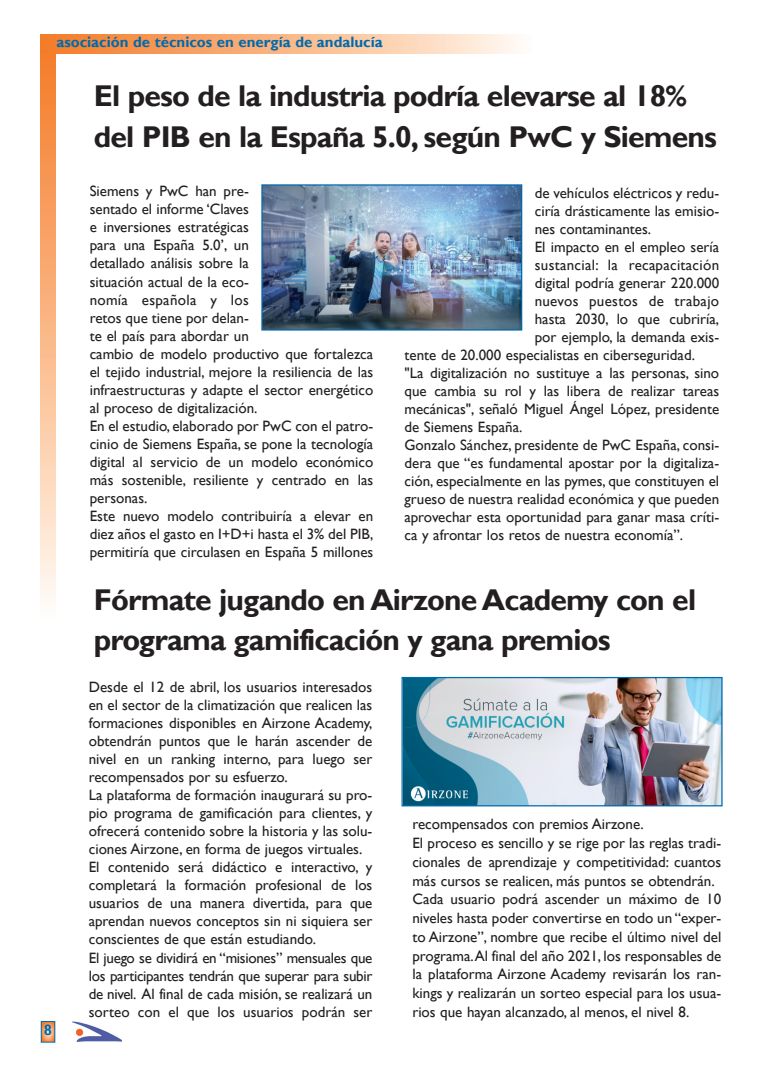
<style>
.page{position:relative;width:771px;height:1077px;background:#fff}
.page>*{position:absolute;margin:0;border:0;box-sizing:border-box;transform-origin:0 0}
.t1{font:700 30px/40px "Gill Sans";letter-spacing:-.03em;color:#231f20}
.t2{font:15px/18px "Gill Sans";color:#231f20}
.t3{font:15px "Gill Sans";letter-spacing:.02em;color:#231f20}
.t4{font:700 15px "Gill Sans";color:#006aad}
</style>
<div class="page">
<svg style="left:43px;top:1023px;width:10px;height:17px"></svg>
<img style="left:73px;top:1021px;width:49px;height:21px">
<svg style="left:41px;top:53px;width:14px;height:549px;background:#f9b888"></svg>
<div style="left:41px;top:34px;width:490px;height:19px;background:linear-gradient(to right,#f47822,#fff9f1)"></div>
<img style="left:263px;top:186px;width:257px;height:142px">
<div style="left:261px;top:184px;width:261px;height:146px;border:1px solid #006aad"></div>
<img style="left:403px;top:679px;width:317px;height:125px">
<div style="left:401px;top:677px;width:321px;height:129px;border:1px solid #006aad"></div>
<p class="t4" style="left:56px;top:33px;width:328px">asociación de técnicos en energía de andalucía</p>
<h1 class="t1" style="left:94px;top:76px;width:624px">El peso de la industria podría elevarse al 18% del PIB en la España 5.0, según PwC y Siemens</h1>
<p class="t2" style="left:90px;top:182px;width:285px">Siemens y PwC han pre-<br>sentado el informe ‘Claves<br>e inversiones estratégicas<br>para una España 5.0’, un<br>detallado análisis sobre la<br>situación actual de la eco-<br>nomía española y los<br>retos que tiene por delan-<br>te el país para abordar un<br>cambio de modelo productivo que fortalezca el tejido industrial, mejore la resiliencia de las infraestructuras y adapte el sector energético al proceso de digitalización.<br>En el estudio, elaborado por PwC con el patro&shy;cinio de Siemens España, se pone la tecnología digital al servicio de un modelo económico más sostenible, resiliente y centrado en las personas.<br>Este nuevo modelo contribuiría a elevar en diez años el gasto en I+D+i hasta el 3% del PIB, permitiría que circulasen en España 5 millones</p>
<p class="t2" style="left:534px;top:184px;width:186px">de vehículos eléctricos y redu-</p>
<p class="t2" style="left:534px;top:202px;width:186px">ciría drásticamente las emisio-</p>
<p class="t2" style="left:534px;top:220px;width:118px">nes contaminantes.</p>
<p class="t2" style="left:534px;top:238px;width:186px">El impacto en el empleo sería</p>
<p class="t3" style="left:534px;top:256px;width:186px">sustancial: la recapacitación</p>
<p class="t2" style="left:534px;top:274px;width:186px">digital podría generar 220.000</p>
<p class="t3" style="left:534px;top:292px;width:186px">nuevos puestos de trabajo</p>
<p class="t2" style="left:534px;top:310px;width:186px">hasta 2030, lo que cubriría,</p>
<p class="t2" style="left:534px;top:328px;width:186px">por ejemplo, la demanda exis-</p>
<p class="t2" style="left:404px;top:346px;width:292px">tente de 20.000 especialistas en ciberseguridad.</p>
<p class="t2" style="left:404px;top:364px;width:316px">"La digitalización no sustituye a las personas, sino</p>
<p class="t2" style="left:404px;top:382px;width:316px">que cambia su rol y las libera de realizar tareas</p>
<p class="t2" style="left:404px;top:400px;width:316px">mecánicas", señaló Miguel Ángel López, presidente</p>
<p class="t2" style="left:404px;top:418px;width:119px">de Siemens España.</p>
<p class="t2" style="left:404px;top:436px;width:316px">Gonzalo Sánchez, presidente de PwC España, consi-</p>
<p class="t2" style="left:404px;top:454px;width:316px">dera que “es fundamental apostar por la digitaliza-</p>
<p class="t2" style="left:404px;top:472px;width:316px">ción, especialmente en las pymes, que constituyen el</p>
<p class="t2" style="left:404px;top:490px;width:316px">grueso de nuestra realidad económica y que pueden</p>
<p class="t2" style="left:404px;top:508px;width:316px">aprovechar esta oportunidad para ganar masa críti-</p>
<p class="t2" style="left:404px;top:526px;width:280px">ca y afrontar los retos de nuestra economía”.</p>
<h1 class="t1" style="left:94px;top:580px;width:603px">Fórmate jugando en Airzone Academy con el programa gamificación y gana premios</h1>
<p class="t4" style="left:44px;top:1021px;width:10px">8</p>
<p class="t2" style="left:89px;top:677px;width:285px">Desde el 12 de abril, los usuarios interesados en el sector de la climatización que realicen las formaciones disponibles en Airzone Academy, obtendrán puntos que le harán ascender de nivel en un ranking interno, para luego ser recompensados por su esfuerzo.<br>La plataforma de formación inaugurará su pro&shy;pio programa de gamificación para clientes, y ofrecerá contenido sobre la historia y las solu&shy;ciones Airzone, en forma de juegos virtuales.<br>El contenido será didáctico e interactivo, y completará la formación profesional de los usuarios de una manera divertida, para que aprendan nuevos conceptos sin ni siquiera ser conscientes de que están estudiando.<br>El juego se dividirá en “misiones” mensuales que los participantes tendrán que superar para subir de nivel. Al final de cada misión, se realizará un sorteo con el que los usuarios podrán ser</p>
<p class="t2" style="left:412px;top:814px;width:310px;line-height:18.8px">recompensados con premios Airzone.<br>El proceso es sencillo y se rige por las reglas tradi&shy;cionales de aprendizaje y competitividad: cuantos más cursos se realicen, más puntos se obtendrán.<br>Cada usuario podrá ascender un máximo de 10 niveles hasta poder convertirse en todo un “exper&shy;to Airzone”, nombre que recibe el último nivel del programa.Al final del año 2021, los responsables de la plataforma Airzone Academy revisarán los ran&shy;kings y realizarán un sorteo especial para los usua&shy;rios que hayan alcanzado, al menos, el nivel 8.</p>
</div>
